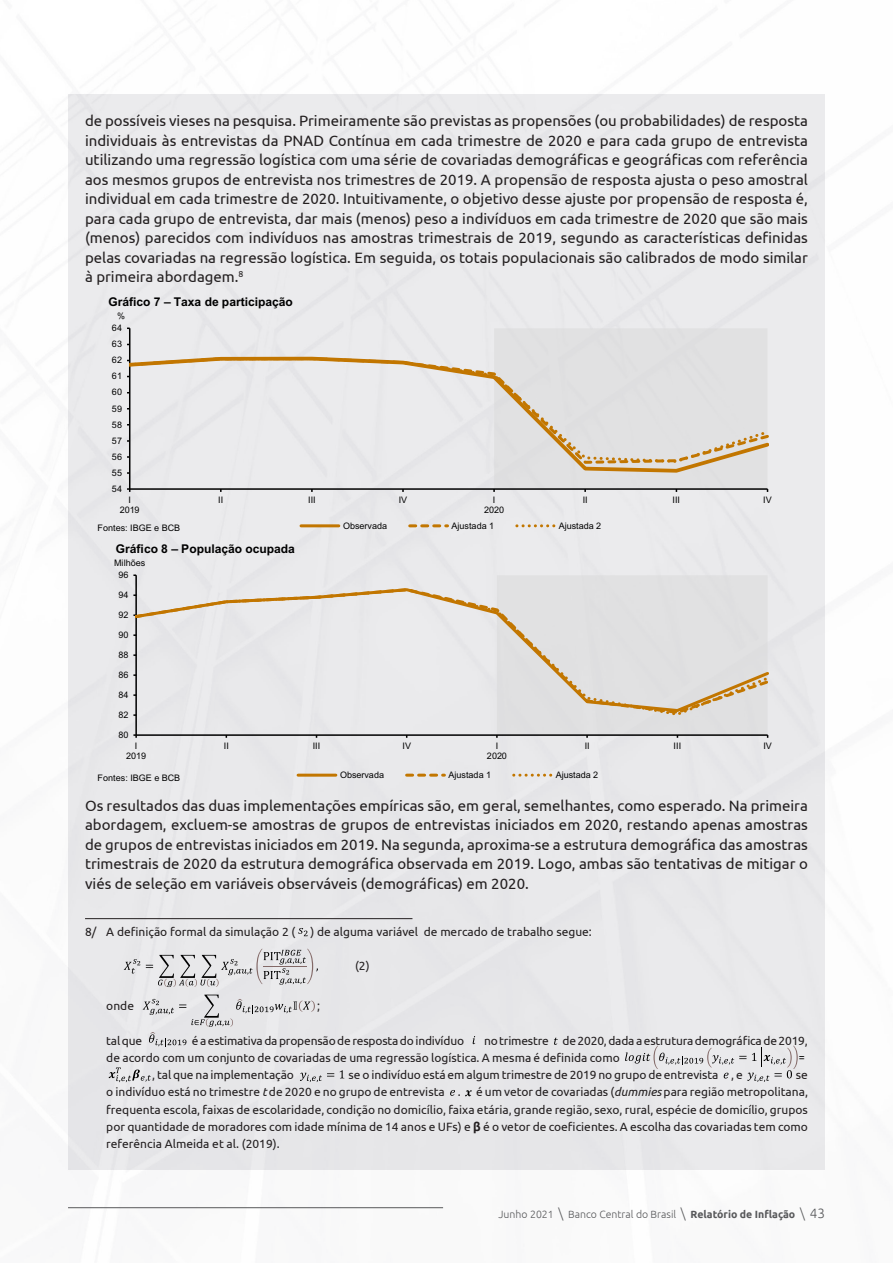
<style>
.page{position:relative;width:893px;height:1263px;background:#fff}
.page>*{position:absolute;margin:0;border:0;box-sizing:border-box;transform-origin:0 0}
._3__Corpo_de_texto{font:15px/19.5px "Ubuntu";color:#231f20;text-align:justify}
._6__Rodapé{font:12px/17.2px "Ubuntu";color:#231f20}
.t1{font:700 12px "Arial";color:#000}
.t2{font:12px "Calibri";color:#000}
.t3{font:300 10.5px "Ubuntu";color:#57585a}
.t4{font:9px/10.4px "Arial";letter-spacing:.005em;color:#000;text-align:center}
.s1{font-style:italic}
.s2{font-weight:700}
.s3{font-size:13.5px}
</style>
<div class="page">
<div style="left:68px;top:94px;width:757px;height:1075px;background:#ececee"></div>
<hr style="left:68px;top:1207px;width:375px;height:1px;background:#57585a">
<hr style="left:85px;top:918px;width:327px;height:1px;background:#231f20">
<svg style="left:298px;top:928px;width:9px;height:8px"></svg>
<svg style="left:124px;top:959px;width:16px;height:14px"></svg>
<svg style="left:146px;top:948px;width:172px;height:39px"></svg>
<svg style="left:143px;top:995px;width:172px;height:52px"></svg>
<svg style="left:473px;top:1036px;width:2px;height:8px"></svg>
<svg style="left:554px;top:1038px;width:4px;height:7px"></svg>
<svg style="left:109px;top:1067px;width:42px;height:15px"></svg>
<svg style="left:300px;top:1073px;width:34px;height:9px"></svg>
<svg style="left:340px;top:1070px;width:4px;height:8px"></svg>
<svg style="left:625px;top:1045px;width:173px;height:37px"></svg>
<svg style="left:450px;top:1090px;width:5px;height:6px"></svg>
<svg style="left:465px;top:1090px;width:7px;height:6px"></svg>
<hr style="left:129px;top:328px;width:1px;height:161px;background:#000">
<hr style="left:130px;top:488px;width:637px;height:2px;background:#000">
<svg style="left:493px;top:328px;width:275px;height:164px"></svg>
<svg style="left:130px;top:355px;width:638px;height:119px"></svg>
<svg style="left:130px;top:356px;width:638px;height:108px"></svg>
<hr style="left:301px;top:524px;width:38px;height:3px;background:#c27600">
<svg style="left:410px;top:524px;width:38px;height:3px"></svg>
<svg style="left:517px;top:524px;width:38px;height:3px"></svg>
<hr style="left:135px;top:575px;width:2px;height:160px;background:#000">
<hr style="left:136px;top:734px;width:632px;height:2px;background:#000">
<svg style="left:496px;top:575px;width:272px;height:163px"></svg>
<svg style="left:136px;top:586px;width:632px;height:131px"></svg>
<hr style="left:298px;top:774px;width:38px;height:3px;background:#c27600">
<svg style="left:407px;top:774px;width:37px;height:3px"></svg>
<svg style="left:514px;top:774px;width:37px;height:3px"></svg>
<p class="_3__Corpo_de_texto" style="left:85px;top:111px;width:724px">de possíveis vieses na pesquisa. Primeiramente são previstas as propensões (ou probabilidades) de resposta individuais às entrevistas da PNAD Contínua em cada trimestre de 2020 e para cada grupo de entrevista utilizando uma regressão logística com uma série de covariadas demográficas e geográficas com referência aos mesmos grupos de entrevista nos trimestres de 2019. A propensão de resposta ajusta o peso amostral individual em cada trimestre de 2020. Intuitivamente, o objetivo desse ajuste por propensão de resposta é, para cada grupo de entrevista, dar mais (menos) peso a indivíduos em cada trimestre de 2020 que são mais (menos) parecidos com indivíduos nas amostras trimestrais de 2019, segundo as características definidas pelas covariadas na regressão logística. Em seguida, os totais populacionais são calibrados de modo similar à primeira abordagem.<sup>8</sup></p>
<p class="t1" style="left:109px;top:294px;width:186px">Gráfico 7 – Taxa de participação</p>
<p class="t4" style="left:117px;top:311px;width:10px">%</p>
<p class="t4" style="left:112px;top:323px;width:12px">64</p>
<p class="t4" style="left:112px;top:339px;width:12px">63</p>
<p class="t4" style="left:112px;top:355px;width:12px">62</p>
<p class="t4" style="left:112px;top:371px;width:12px">61</p>
<p class="t4" style="left:112px;top:387px;width:12px">60</p>
<p class="t4" style="left:112px;top:403px;width:12px">59</p>
<p class="t4" style="left:112px;top:419px;width:12px">58</p>
<p class="t4" style="left:112px;top:435px;width:12px">57</p>
<p class="t4" style="left:112px;top:452px;width:12px">56</p>
<p class="t4" style="left:112px;top:468px;width:12px">55</p>
<p class="t4" style="left:112px;top:484px;width:12px">54</p>
<p class="t4" style="left:120px;top:494px;width:21px">I<br>2019</p>
<p class="t4" style="left:218px;top:494px;width:7px">II</p>
<p class="t4" style="left:308px;top:494px;width:9px">III</p>
<p class="t4" style="left:399px;top:494px;width:10px">IV</p>
<p class="t4" style="left:484px;top:494px;width:21px">I<br>2020</p>
<p class="t4" style="left:583px;top:494px;width:7px">II</p>
<p class="t4" style="left:673px;top:494px;width:9px">III</p>
<p class="t4" style="left:763px;top:494px;width:10px">IV</p>
<p class="t4" style="left:98px;top:523px;width:84px">Fontes: IBGE e BCB</p>
<p class="t1" style="left:116px;top:542px;width:180px">Gráfico 8 – População ocupada</p>
<p class="t4" style="left:114px;top:558px;width:33px">Milhões</p>
<p class="t4" style="left:118px;top:570px;width:12px">96</p>
<p class="t4" style="left:118px;top:590px;width:12px">94</p>
<p class="t4" style="left:118px;top:610px;width:12px">92</p>
<p class="t4" style="left:118px;top:630px;width:12px">90</p>
<p class="t4" style="left:118px;top:650px;width:12px">88</p>
<p class="t4" style="left:118px;top:670px;width:12px">86</p>
<p class="t4" style="left:118px;top:690px;width:12px">84</p>
<p class="t4" style="left:118px;top:710px;width:12px">82</p>
<p class="t4" style="left:118px;top:730px;width:12px">80</p>
<p class="t4" style="left:343px;top:520px;width:46px">Observada</p>
<p class="t4" style="left:452px;top:520px;width:44px">Ajustada 1</p>
<p class="t4" style="left:559px;top:520px;width:44px">Ajustada 2</p>
<p class="t4" style="left:126px;top:740px;width:21px">I<br>2019</p>
<p class="t4" style="left:224px;top:740px;width:7px">II</p>
<p class="t4" style="left:313px;top:740px;width:9px">III</p>
<p class="t4" style="left:402px;top:740px;width:10px">IV</p>
<p class="t4" style="left:487px;top:740px;width:21px">I<br>2020</p>
<p class="t4" style="left:585px;top:740px;width:7px">II</p>
<p class="t4" style="left:674px;top:740px;width:9px">III</p>
<p class="t4" style="left:763px;top:740px;width:10px">IV</p>
<p class="t4" style="left:98px;top:772px;width:84px">Fontes: IBGE e BCB</p>
<p class="t4" style="left:340px;top:770px;width:46px">Observada</p>
<p class="t4" style="left:449px;top:770px;width:44px">Ajustada 1</p>
<p class="t4" style="left:556px;top:770px;width:44px">Ajustada 2</p>
<p class="_3__Corpo_de_texto" style="left:85px;top:795px;width:724px">Os resultados das duas implementações empíricas são, em geral, semelhantes, como esperado. Na primeira abordagem, excluem-se amostras de grupos de entrevistas iniciados em 2020, restando apenas amostras de grupos de entrevistas iniciados em 2019. Na segunda, aproxima-se a estrutura demográfica das amostras trimestrais de 2020 da estrutura demográfica observada em 2019. Logo, ambas são tentativas de mitigar o viés de seleção em variáveis observáveis (demográficas) em 2020.</p>
<p class="_6__Rodapé" style="left:85px;top:923px;width:508px">8/ A definição formal da simulação 2 ( ) de alguma variável de mercado de trabalho segue:</p>
<p class="_6__Rodapé" style="left:355px;top:957px;width:16px">(2)</p>
<p class="_6__Rodapé" style="left:106px;top:997px;width:29px">onde</p>
<p class="_6__Rodapé" style="left:317px;top:997px;width:4px">;</p>
<p class="_6__Rodapé" style="left:106px;top:1031px;width:37px">tal que</p>
<p class="_6__Rodapé" style="left:192px;top:1031px;width:274px">é a estimativa da propensão de resposta do indivíduo</p>
<p class="_6__Rodapé" style="left:106px;top:1031px;width:703px;text-indent:378px">no trimestre de 2020, dada a estrutura demográfica de 2019, de acordo com um conjunto de covariadas de uma regressão logística. A mesma é definida como</p>
<p class="t2" style="left:799px;top:1048px;width:8px">=</p>
<p class="_6__Rodapé" style="left:152px;top:1066px;width:143px">, tal que na implementação</p>
<p class="_6__Rodapé" style="left:349px;top:1066px;width:396px">se o indivíduo está em algum trimestre de 2019 no grupo de entrevista , e</p>
<p class="_6__Rodapé" style="left:796px;top:1066px;width:13px">se</p>
<p class="_6__Rodapé" style="left:106px;top:1083px;width:356px">o indivíduo está no trimestre <span class="s1">t</span> de 2020 e no grupo de entrevista .</p>
<p class="_6__Rodapé" style="left:106px;top:1083px;width:703px;text-align:justify;text-indent:370px">é um vetor de covariadas (<span class="s1">dummies</span> para região metropolitana, frequenta escola, faixas de escolaridade, condição no domicílio, faixa etária, grande região, sexo, rural, espécie de domicílio, grupos por quantidade de moradores com idade mínima de 14 anos e UFs) e <span class="s2">β</span> é o vetor de coeficientes. A escolha das covariadas tem como referência Almeida et al. (2019).</p>
<p class="t3" style="left:498px;top:1208px;width:328px">Junho 2021 <span class="s3">\</span> Banco Central do Brasil <span class="s3">\</span> <span class="s2">Relatório de Inflação</span> <span class="s3">\ 43</span></p>
</div>
